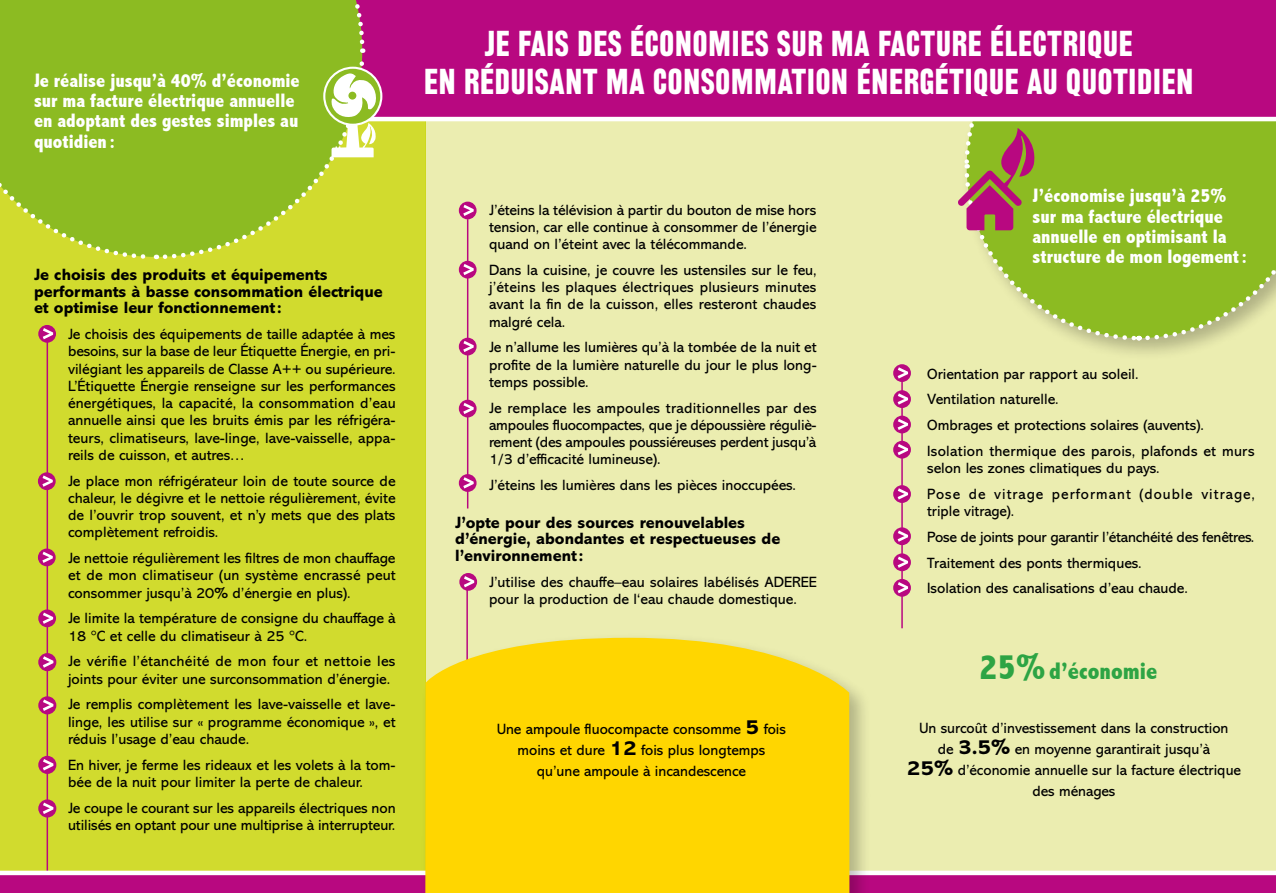
<style>
.page{position:relative;width:1276px;height:893px;background:#fff}
.page>*{position:absolute;margin:0;border:0;box-sizing:border-box;transform-origin:0 0}
.t1{font:500 condensed 31.5px/37.8px "Rhode";letter-spacing:.03em;color:#fff;text-align:center}
.t2{font:800 condensed 24px "Abadi";color:#2da444}
.t3{font:800 condensed 19.5px/20.2px "Abadi";color:#fff}
.t4{font:800 16.5px/16.5px "Abadi MT Std";color:#000}
.t5{font:15px/17.2px "Abadi MT Std";color:#000;text-align:justify}
.t6{font:15px/25.8px "Abadi MT Std";letter-spacing:.05em;color:#000}
.s1{font-weight:800;font-size:21px}
.s2{font-size:36px}
</style>
<div class="page">
<div style="left:425px;top:0;width:851px;height:893px;background:#ebedb0"></div>
<div style="left:958px;top:0;width:318px;height:361px;background:#000;opacity:.25"></div>
<div style="left:0;top:1px;width:425px;height:891px;background:#d1db2e"></div>
<svg style="left:38px;top:325px;width:18px;height:18px"></svg>
<svg style="left:43px;top:328px;width:10px;height:11px"></svg>
<hr style="left:47px;top:342px;width:1px;height:539px;background:#b80880">
<svg style="left:38px;top:472px;width:18px;height:18px"></svg>
<svg style="left:42px;top:475px;width:11px;height:12px"></svg>
<div style="left:38px;top:549px;width:18px;height:17px;background:#b80880;border-radius:50%"></div>
<svg style="left:42px;top:552px;width:11px;height:11px"></svg>
<svg style="left:38px;top:609px;width:18px;height:18px"></svg>
<svg style="left:43px;top:613px;width:10px;height:11px"></svg>
<div style="left:38px;top:653px;width:18px;height:18px;background:#b80880;border-radius:50%"></div>
<svg style="left:43px;top:656px;width:10px;height:12px"></svg>
<div style="left:38px;top:696px;width:18px;height:18px;background:#b80880;border-radius:50%"></div>
<svg style="left:43px;top:699px;width:10px;height:12px"></svg>
<div style="left:38px;top:756px;width:18px;height:18px;background:#b80880;border-radius:50%"></div>
<svg style="left:43px;top:759px;width:10px;height:11px"></svg>
<div style="left:38px;top:799px;width:18px;height:18px;background:#b80880;border-radius:50%"></div>
<svg style="left:43px;top:803px;width:10px;height:11px"></svg>
<hr style="left:466px;top:580px;width:2px;height:113px;background:#b80880">
<hr style="left:467px;top:219px;width:1px;height:289px;background:#b80880">
<div style="left:459px;top:202px;width:17px;height:17px;background:#b80880;border-radius:50%"></div>
<svg style="left:463px;top:205px;width:11px;height:11px"></svg>
<div style="left:459px;top:261px;width:17px;height:18px;background:#b80880;border-radius:50%"></div>
<svg style="left:463px;top:264px;width:11px;height:11px"></svg>
<div style="left:459px;top:338px;width:17px;height:17px;background:#b80880;border-radius:50%"></div>
<svg style="left:463px;top:341px;width:11px;height:11px"></svg>
<div style="left:459px;top:400px;width:17px;height:17px;background:#b80880;border-radius:50%"></div>
<svg style="left:463px;top:403px;width:11px;height:11px"></svg>
<div style="left:459px;top:474px;width:17px;height:18px;background:#b80880;border-radius:50%"></div>
<svg style="left:463px;top:477px;width:11px;height:11px"></svg>
<svg style="left:459px;top:573px;width:18px;height:18px"></svg>
<svg style="left:464px;top:576px;width:10px;height:11px"></svg>
<hr style="left:901px;top:368px;width:2px;height:260px;background:#b80880">
<svg style="left:893px;top:364px;width:18px;height:18px"></svg>
<svg style="left:897px;top:367px;width:11px;height:12px"></svg>
<svg style="left:893px;top:390px;width:18px;height:18px"></svg>
<svg style="left:897px;top:393px;width:11px;height:12px"></svg>
<div style="left:893px;top:416px;width:18px;height:17px;background:#b80880;border-radius:50%"></div>
<svg style="left:897px;top:419px;width:11px;height:11px"></svg>
<svg style="left:893px;top:441px;width:18px;height:18px"></svg>
<svg style="left:897px;top:444px;width:11px;height:11px"></svg>
<svg style="left:893px;top:485px;width:18px;height:18px"></svg>
<svg style="left:897px;top:488px;width:11px;height:12px"></svg>
<svg style="left:893px;top:527px;width:18px;height:18px"></svg>
<svg style="left:897px;top:530px;width:11px;height:12px"></svg>
<svg style="left:893px;top:553px;width:18px;height:18px"></svg>
<svg style="left:897px;top:556px;width:11px;height:12px"></svg>
<svg style="left:893px;top:579px;width:18px;height:18px"></svg>
<svg style="left:897px;top:582px;width:11px;height:11px"></svg>
<div style="left:378px;top:0;width:579px;height:121px;background:#b80880"></div>
<svg style="left:0;top:871px;width:419px;height:22px"></svg>
<svg style="left:871px;top:871px;width:405px;height:22px"></svg>
<div style="left:419px;top:631px;width:452px;height:262px;background:#000;opacity:.25"></div>
<div style="left:425px;top:638px;width:424px;height:255px;background:#ffd600"></div>
<svg style="left:957px;top:0;width:319px;height:343px"></svg>
<svg style="left:0;top:0;width:378px;height:260px"></svg>
<h3 class="t3" style="left:34px;top:70px;width:267px">Je réalise jusqu’à 40% d’économie sur ma facture électrique annuelle en adoptant des gestes simples au quotidien :</h3>
<p class="t4" style="left:34px;top:267px;width:350px">Je choisis des produits et équipements performants à basse consommation électrique et optimise leur fonctionnement:</p>
<p class="t5" style="left:68px;top:326px;width:329px">Je choisis des équipements de taille adaptée à mes besoins, sur la base de leur Étiquette Énergie, en pri&shy;vilégiant les appareils de Classe A++ ou supérieure.<br>L’Étiquette Énergie renseigne sur les performances énergétiques, la capacité, la consommation d’eau annuelle ainsi que les bruits émis par les réfrigéra&shy;teurs, climatiseurs, lave-linge, lave-vaisselle, appa&shy;reils de cuisson, et autres…</p>
<p class="t5" style="left:68px;top:472px;width:329px">Je place mon réfrigérateur loin de toute source de chaleur, le dégivre et le nettoie régulièrement, évite de l’ouvrir trop souvent, et n’y mets que des plats complètement refroidis.</p>
<p class="t5" style="left:68px;top:550px;width:329px">Je nettoie régulièrement les filtres de mon chauffage et de mon climatiseur (un système encrassé peut consommer jusqu’à 20% d’énergie en plus).</p>
<p class="t5" style="left:68px;top:610px;width:329px">Je limite la température de consigne du chauffage à<br>18 °C et celle du climatiseur à 25 °C.</p>
<p class="t5" style="left:68px;top:653px;width:329px">Je vérifie l’étanchéité de mon four et nettoie les joints pour éviter une surconsommation d’énergie.</p>
<p class="t5" style="left:68px;top:696px;width:329px">Je remplis complètement les lave-vaisselle et lave&shy;linge, les utilise sur « programme économique », et réduis l’usage d’eau chaude.</p>
<p class="t5" style="left:68px;top:756px;width:329px">En hiver, je ferme les rideaux et les volets à la tom&shy;bée de la nuit pour limiter la perte de chaleur.</p>
<p class="t5" style="left:68px;top:799px;width:329px">Je coupe le courant sur les appareils électriques non utilisés en optant pour une multiprise à interrupteur.</p>
<h1 class="t1" style="left:424px;top:26px;width:770px">JE FAIS DES ÉCONOMIES SUR MA FACTURE ÉLECTRIQUE<br>EN RÉDUISANT MA CONSOMMATION ÉNERGÉTIQUE AU QUOTIDIEN</h1>
<p class="t5" style="left:489px;top:201px;width:329px">J’éteins la télévision à partir du bouton de mise hors tension, car elle continue à consommer de l’énergie quand on l’éteint avec la télécommande.</p>
<p class="t5" style="left:489px;top:261px;width:329px">Dans la cuisine, je couvre les ustensiles sur le feu, j’éteins les plaques électriques plusieurs minutes avant la fin de la cuisson, elles resteront chaudes malgré cela.</p>
<p class="t5" style="left:489px;top:339px;width:329px">Je n’allume les lumières qu’à la tombée de la nuit et profite de la lumière naturelle du jour le plus long&shy;temps possible.</p>
<p class="t5" style="left:489px;top:399px;width:329px">Je remplace les ampoules traditionnelles par des ampoules fluocompactes, que je dépoussière réguliè&shy;rement (des ampoules poussiéreuses perdent jusqu’à 1/3 d’efficacité lumineuse).</p>
<p class="t5" style="left:489px;top:477px;width:308px">J’éteins les lumières dans les pièces inoccupées.</p>
<p class="t4" style="left:455px;top:514px;width:327px">J’opte pour des sources renouvelables d’énergie, abondantes et respectueuses de l’environnement:</p>
<p class="t5" style="left:489px;top:573px;width:329px">J’utilise des chauffe–eau solaires labélisés ADEREE pour la production de l‘eau chaude domestique.</p>
<p class="t5" style="left:497px;top:719px;width:290px;line-height:21px;text-align:center">Une ampoule fluocompacte consomme <span class="s1">5</span> fois moins et dure <span class="s1">12</span> fois plus longtemps qu’une ampoule à incandescence</p>
<h3 class="t3" style="left:1032px;top:186px;width:216px">J’économise jusqu’à 25% sur ma facture électrique annuelle en optimisant la structure de mon logement:</h3>
<p class="t5" style="left:927px;top:361px;width:329px;line-height:25.8px;text-align:left">Orientation par rapport au soleil.<br>Ventilation naturelle.<br>Ombrages et protections solaires (auvents).<br>Isolation thermique des parois, plafonds et murs</p>
<p class="t6" style="left:927px;top:455px;width:329px">selon les zones climatiques du pays.<br>Pose de vitrage performant (double vitrage,</p>
<p class="t5" style="left:927px;top:498px;width:329px;line-height:25.8px;text-align:left">triple vitrage).<br>Pose de joints pour garantir l’étanchéité des fenêtres.<br>Traitement des ponts thermiques.<br>Isolation des canalisations d’eau chaude.</p>
<h2 class="t2" style="left:979px;top:657px;width:180px"><span class="s2">25%</span> d’économie</h2>
<p class="t5" style="left:907px;top:718px;width:335px;line-height:21px;text-align:center">Un surcoût d’investissement dans la construction<br>de <span class="s1">3.5%</span> en moyenne garantirait jusqu’à<br><span class="s1">25%</span> d’économie annuelle sur la facture électrique des ménages</p>
</div>
